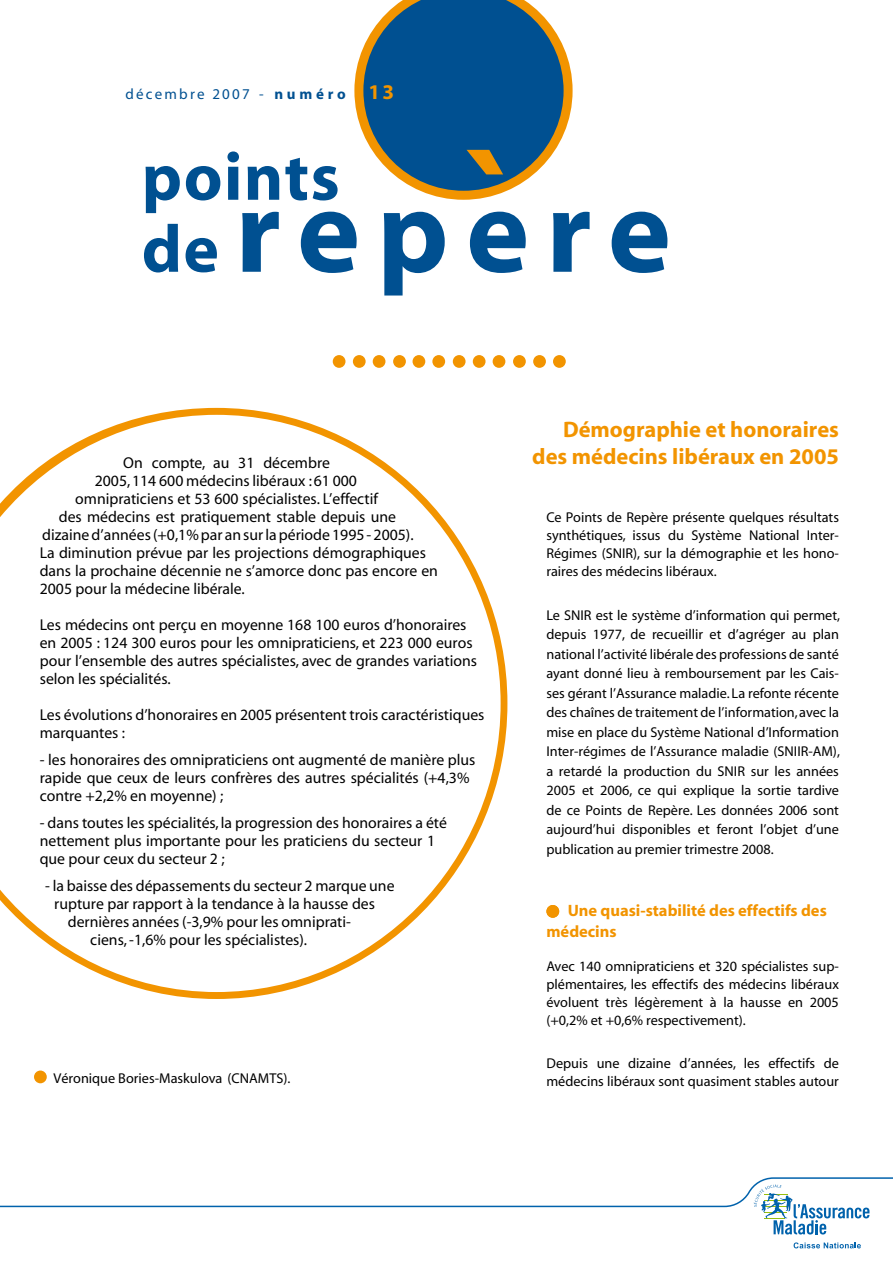
<style>
.page{position:relative;width:893px;height:1263px;background:#fff}
.page>*{position:absolute;margin:0;border:0;box-sizing:border-box;transform-origin:0 0}
.t1{font:700 120px "Myriad";color:#005091}
.t2{font:700 67.5px "Myriad";color:#005091}
.t3{font:700 22.5px/27px "Myriad";color:#f29400;text-align:right}
.t4{font:700 16.5px/21px "Myriad";color:#f29400}
.t5{font:15.75px/18px "Myriad";color:#000}
.t6{font:15px "Myriad";letter-spacing:.15em;color:#005091}
.t7{font:14.25px/19.5px "Myriad";color:#000;text-align:justify}
.s1{font-weight:700}
.s2{font-weight:700;font-size:21px;color:#f29400}
.s3{font-size:67.5px}
</style>
<div class="page">
<svg style="left:0;top:408px;width:507px;height:591px"></svg>
<div style="left:546px;top:905px;width:13px;height:13px;background:#f29400;border-radius:50%"></div>
<div style="left:34px;top:1070px;width:13px;height:13px;background:#f29400;border-radius:50%"></div>
<div style="left:333px;top:355px;width:12px;height:13px;background:#f29400;border-radius:50%"></div>
<div style="left:353px;top:355px;width:13px;height:13px;background:#f29400;border-radius:50%"></div>
<div style="left:373px;top:355px;width:12px;height:13px;background:#f29400;border-radius:50%"></div>
<div style="left:393px;top:355px;width:13px;height:13px;background:#f29400;border-radius:50%"></div>
<div style="left:413px;top:355px;width:12px;height:13px;background:#f29400;border-radius:50%"></div>
<div style="left:432px;top:355px;width:13px;height:13px;background:#f29400;border-radius:50%"></div>
<div style="left:453px;top:355px;width:13px;height:13px;background:#f29400;border-radius:50%"></div>
<div style="left:473px;top:355px;width:13px;height:13px;background:#f29400;border-radius:50%"></div>
<div style="left:493px;top:355px;width:12px;height:13px;background:#f29400;border-radius:50%"></div>
<div style="left:513px;top:355px;width:13px;height:13px;background:#f29400;border-radius:50%"></div>
<div style="left:533px;top:355px;width:13px;height:13px;background:#f29400;border-radius:50%"></div>
<div style="left:553px;top:355px;width:13px;height:13px;background:#f29400;border-radius:50%"></div>
<svg style="left:354px;top:0;width:219px;height:200px"></svg>
<svg style="left:0;top:1177px;width:893px;height:72px"></svg>
<p class="t6" style="left:125px;top:86px;width:270px">décembre 2007 - <span class="s1">numéro</span> <span class="s2">13</span></p>
<h2 class="t2" style="left:142px;top:142px;width:199px">points</h2>
<h1 class="t1" style="left:142px;top:170px;width:531px"><span class="s3">de</span> repere</h1>
<p class="t5" style="left:123px;top:455px;width:208px">On compte, au 31 décembre</p>
<p class="t5" style="left:95px;top:473px;width:264px">2005, 114 600 médecins libéraux : 61 000</p>
<p class="t5" style="left:75px;top:491px;width:304px">omnipraticiens et 53 600 spécialistes. L’effectif</p>
<p class="t5" style="left:59px;top:509px;width:339px">des médecins est pratiquement stable depuis une</p>
<p class="t5" style="left:42px;top:527px;width:373px">dizaine d’années (+0,1% par an sur la période 1995 - 2005).</p>
<p class="t5" style="left:40px;top:545px;width:388px">La diminution prévue par les projections démographiques</p>
<p class="t5" style="left:40px;top:563px;width:400px">dans la prochaine décennie ne s’amorce donc pas encore en</p>
<p class="t5" style="left:40px;top:581px;width:207px">2005 pour la médecine libérale.</p>
<p class="t5" style="left:40px;top:617px;width:439px">Les médecins ont perçu en moyenne 168 100 euros d’honoraires en 2005 : 124 300 euros pour les omnipraticiens, et 223 000 euros pour l’ensemble des autres spécialistes, avec de grandes variations selon les spécialités.</p>
<p class="t5" style="left:40px;top:707px;width:446px">Les évolutions d’honoraires en 2005 présentent trois caractéristiques marquantes :</p>
<p class="t5" style="left:40px;top:752px;width:437px">- les honoraires des omnipraticiens ont augmenté de manière plus rapide que ceux de leurs confrères des autres spécialités (+4,3% contre +2,2% en moyenne) ;</p>
<p class="t5" style="left:40px;top:815px;width:409px">- dans toutes les spécialités, la progression des honoraires a été nettement plus importante pour les praticiens du secteur 1 que pour ceux du secteur 2 ;</p>
<p class="t5" style="left:45px;top:878px;width:351px">- la baisse des dépassements du secteur 2 marque une</p>
<p class="t5" style="left:54px;top:896px;width:322px">rupture par rapport à la tendance à la hausse des</p>
<p class="t5" style="left:68px;top:914px;width:285px">dernières années (-3,9% pour les omniprati-</p>
<p class="t5" style="left:90px;top:932px;width:218px">ciens, -1,6% pour les spécialistes).</p>
<h3 class="t3" style="left:532px;top:417px;width:308px">Démographie et honoraires des médecins libéraux en 2005</h3>
<p class="t7" style="left:546px;top:509px;width:294px;line-height:18px">Ce Points de Repère présente quelques résultats synthétiques, issus du Système National Inter-Régimes (SNIR), sur la démographie et les hono&shy;raires des médecins libéraux.</p>
<p class="t7" style="left:546px;top:606px;width:295px">Le SNIR est le système d’information qui permet, depuis 1977, de recueillir et d’agréger au plan national l’activité libérale des professions de santé ayant donné lieu à remboursement par les Cais&shy;ses gérant l’Assurance maladie. La refonte récente des chaînes de traitement de l’information, avec la mise en place du Système National d’Information Inter-régimes de l’Assurance maladie (SNIIR-AM), a retardé la production du SNIR sur les années 2005 et 2006, ce qui explique la sortie tardive de ce Points de Repère. Les données 2006 sont aujourd’hui disponibles et feront l’objet d’une publication au premier trimestre 2008.</p>
<p class="t4" style="left:546px;top:901px;width:282px;text-indent:21px">Une quasi-stabilité des effectifs des médecins</p>
<p class="t7" style="left:546px;top:957px;width:294px;line-height:18px">Avec 140 omnipraticiens et 320 spécialistes sup&shy;plémentaires, les effectifs des médecins libéraux évoluent très légèrement à la hausse en 2005 (+0,2% et +0,6% respectivement).</p>
<p class="t7" style="left:546px;top:1054px;width:294px">Depuis une dizaine d’années, les effectifs de</p>
<p class="t7" style="left:54px;top:1069px;width:238px">Véronique Bories-Maskulova (CNAMTS).</p>
<p class="t7" style="left:546px;top:1072px;width:294px">médecins libéraux sont quasiment stables autour</p>
</div>
